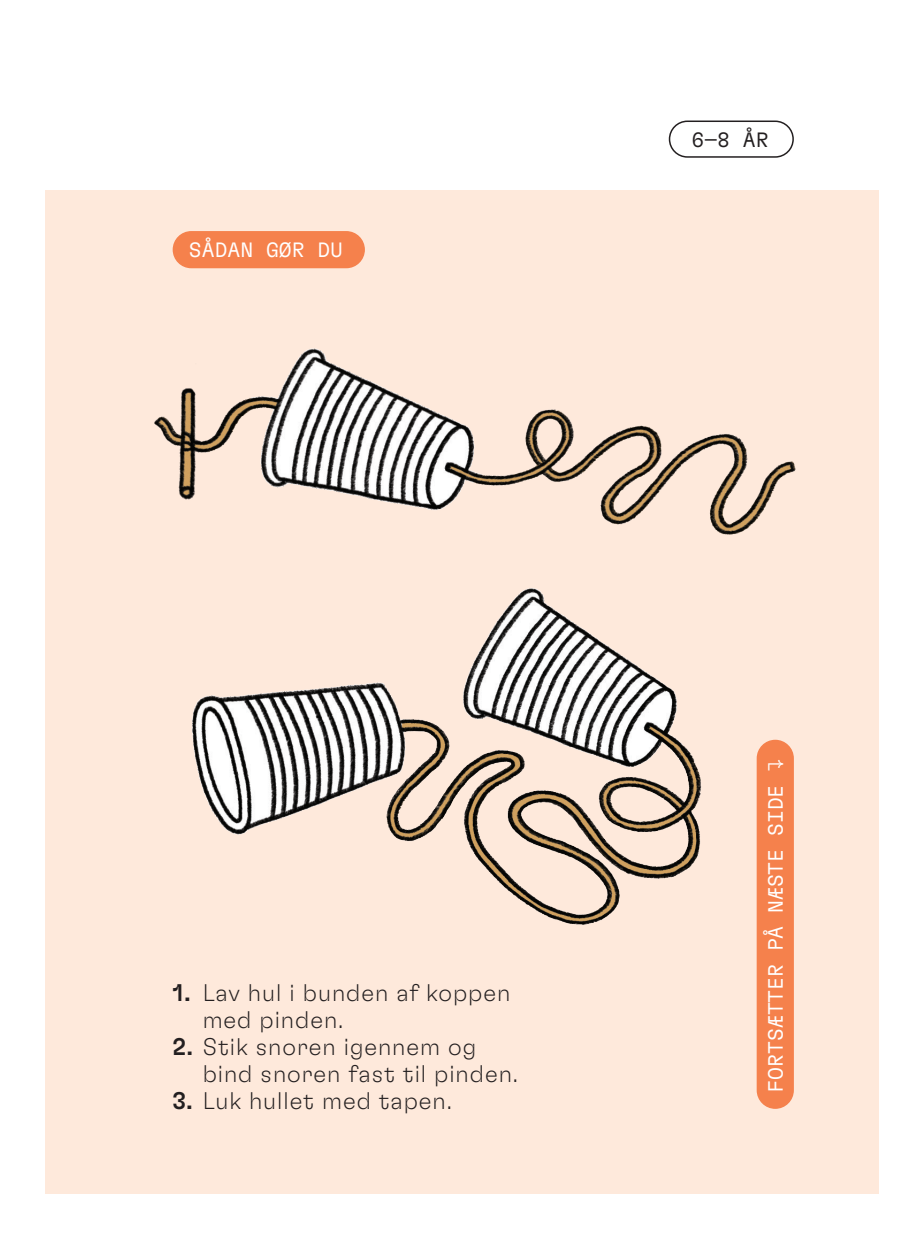
<style>
.page{position:relative;width:924px;height:1239px;background:#fff}
.page>*{position:absolute;margin:0;border:0;box-sizing:border-box;transform-origin:0 0}
.t1{font:100 24px/27px "GT Flexa";letter-spacing:.04em;color:#231f20}
.t2{font:300 20.7px "GT Flexa Mono";color:#fff}
.t3{font:300 20.7px "GT Flexa Mono";color:#231f20}
.s1{font-weight:500}
</style>
<div class="page">
<div style="left:45px;top:191px;width:833px;height:1002px;background:#fee9db"></div>
<div style="left:173px;top:232px;width:191px;height:35px;background:#f5814c;border-radius:18px"></div>
<div style="left:173px;top:231px;width:192px;height:37px;border:2px solid #f5814c;border-radius:18px"></div>
<div style="left:757px;top:740px;width:36px;height:367px;background:#f5814c;border-radius:18px"></div>
<div style="left:756px;top:739px;width:37px;height:369px;border:2px solid #f5814c;border-radius:18px"></div>
<img style="left:154px;top:348px;width:642px;height:585px">
<div style="left:668px;top:120px;width:125px;height:38px;border:2px solid #231f20;border-radius:18px"></div>
<p class="t2" style="left:189px;top:238px;width:156px">SÅDAN GØR DU</p>
<p class="t3" style="left:691px;top:127px;width:79px">6—8 ÅR</p>
<p class="t1" style="left:203px;top:977px;width:309px;text-indent:-30px"><span class="s1">1.</span> Lav hul i bunden af koppen med pinden.</p>
<p class="t1" style="left:203px;top:1031px;width:317px;text-indent:-30px"><span class="s1">2.</span> Stik snoren igennem og bind snoren fast til pinden.</p>
<p class="t1" style="left:173px;top:1085px;width:281px"><span class="s1">3.</span> Luk hullet med tapen.</p>
<p class="t2" style="left:763px;top:1092px;width:335px;rotate:-90deg">FORTSÆTTER PÅ NÆSTE SIDE ↴</p>
</div>
